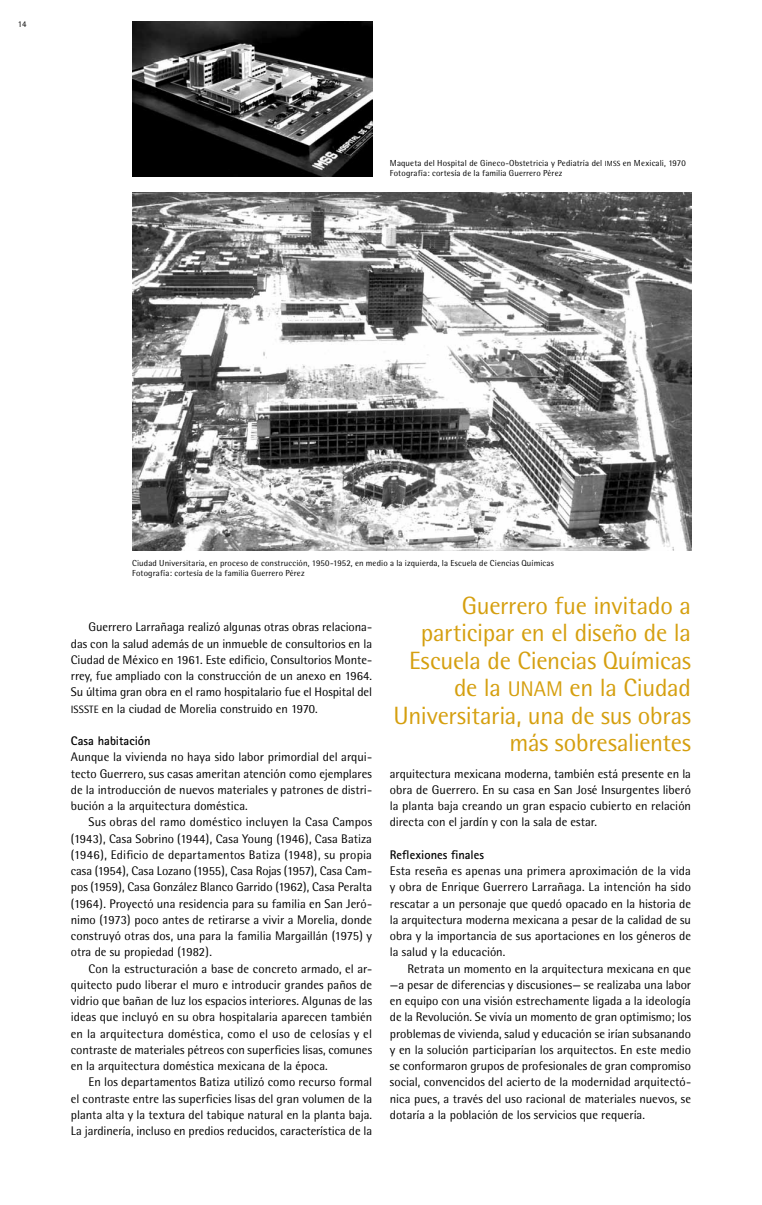
<style>
.page{position:relative;width:762px;height:1205px;background:#fff}
.page>*{position:absolute;margin:0;border:0;box-sizing:border-box;transform-origin:0 0}
.t1{font:25px/27.5px "Rotis Semi Sans";letter-spacing:-.01em;color:#d59f0f;text-align:right}
.t2{font:12.5px/16.2px "Rotis Semi Sans";color:#000;text-align:justify}
.t3{font:700 12.5px "Rotis Sans Serif";color:#000}
.t4{font:8.75px/10px "Rotis Semi Sans";letter-spacing:.015em;color:#000}
.t5{font:8.75px "Rotis Sans Serif";color:#000}
.s1{font-family:"Rotis Semi Sans SC850";font-size:7.38px}
.s2{font-family:"Rotis Semi Sans SC850";font-size:21.25px}
.s3{font-family:"Rotis Semi Sans SC850";font-size:10.62px}
</style>
<div class="page">
<img style="left:132px;top:21px;width:240px;height:155px">
<img style="left:132px;top:193px;width:559px;height:357px">
<p class="t5" style="left:18px;top:19px;width:10px">14</p>
<p class="t4" style="left:390px;top:158px;width:297px">Maqueta del Hospital de Gineco-Obstetricia y Pediatría del <span class="s1">IMSS</span> en Mexicali, 1970<br>Fotografía: cortesía de la familia Guerrero Pérez</p>
<p class="t4" style="left:132px;top:557px;width:423px">Ciudad Universitaria, en proceso de construcción, 1950-1952, en medio a la izquierda, la Escuela de Ciencias Químicas<br>Fotografía: cortesía de la familia Guerrero Pérez</p>
<h1 class="t1" style="left:393px;top:591px;width:299px">Guerrero fue invitado a participar en el diseño de la<br>Escuela de Ciencias Químicas de la <span class="s2">UNAM</span> en la Ciudad<br>Universitaria, una de sus obras más sobresalientes</h1>
<p class="t2" style="left:71px;top:619px;width:303px;text-indent:18px">Guerrero Larrañaga realizó algunas otras obras relaciona&shy;das con la salud además de un inmueble de consultorios en la Ciudad de México en 1961. Este edificio, Consultorios Monte&shy;rrey, fue ampliado con la construcción de un anexo en 1964.<br>Su última gran obra en el ramo hospitalario fue el Hospital del <span class="s3">ISSSTE</span> en la ciudad de Morelia construido en 1970.</p>
<p class="t3" style="left:71px;top:733px;width:81px">Casa habitación</p>
<p class="t2" style="left:71px;top:749px;width:303px">Aunque la vivienda no haya sido labor primordial del arqui&shy;tecto Guerrero, sus casas ameritan atención como ejemplares de la introducción de nuevos materiales y patrones de distri&shy;bución a la arquitectura doméstica.</p>
<p class="t2" style="left:71px;top:814px;width:303px;text-indent:18px">Sus obras del ramo doméstico incluyen la Casa Campos (1943), Casa Sobrino (1944), Casa Young (1946), Casa Batiza (1946), Edificio de departamentos Batiza (1948), su propia casa (1954), Casa Lozano (1955), Casa Rojas (1957), Casa Cam&shy;pos (1959), Casa González Blanco Garrido (1962), Casa Peralta (1964). Proyectó una residencia para su familia en San Jeró&shy;nimo (1973) poco antes de retirarse a vivir a Morelia, donde construyó otras dos, una para la familia Margaillán (1975) y otra de su propiedad (1982).</p>
<p class="t2" style="left:71px;top:960px;width:303px;text-indent:18px">Con la estructuración a base de concreto armado, el ar&shy;quitecto pudo liberar el muro e introducir grandes paños de vidrio que bañan de luz los espacios interiores. Algunas de las ideas que incluyó en su obra hospitalaria aparecen también en la arquitectura doméstica, como el uso de celosías y el contraste de materiales pétreos con superficies lisas, comunes en la arquitectura doméstica mexicana de la época.</p>
<p class="t2" style="left:71px;top:1074px;width:303px;text-indent:18px">En los departamentos Batiza utilizó como recurso formal el contraste entre las superficies lisas del gran volumen de la planta alta y la textura del tabique natural en la planta baja.<br>La jardinería, incluso en predios reducidos, característica de la</p>
<p class="t2" style="left:390px;top:765px;width:303px">arquitectura mexicana moderna, también está presente en la obra de Guerrero. En su casa en San José Insurgentes liberó la planta baja creando un gran espacio cubierto en relación directa con el jardín y con la sala de estar.</p>
<p class="t3" style="left:390px;top:847px;width:96px">Reflexiones finales</p>
<p class="t2" style="left:390px;top:863px;width:303px">Esta reseña es apenas una primera aproximación de la vida y obra de Enrique Guerrero Larrañaga. La intención ha sido rescatar a un personaje que quedó opacado en la historia de la arquitectura moderna mexicana a pesar de la calidad de su obra y la importancia de sus aportaciones en los géneros de la salud y la educación.</p>
<p class="t2" style="left:390px;top:960px;width:303px;text-indent:18px">Retrata un momento en la arquitectura mexicana en que —a pesar de diferencias y discusiones— se realizaba una labor en equipo con una visión estrechamente ligada a la ideología de la Revolución. Se vivía un momento de gran optimismo; los problemas de vivienda, salud y educación se irían subsanando y en la solución participarían los arquitectos. En este medio se conformaron grupos de profesionales de gran compromiso social, convencidos del acierto de la modernidad arquitectó&shy;nica pues, a través del uso racional de materiales nuevos, se dotaría a la población de los servicios que requería.</p>
</div>
